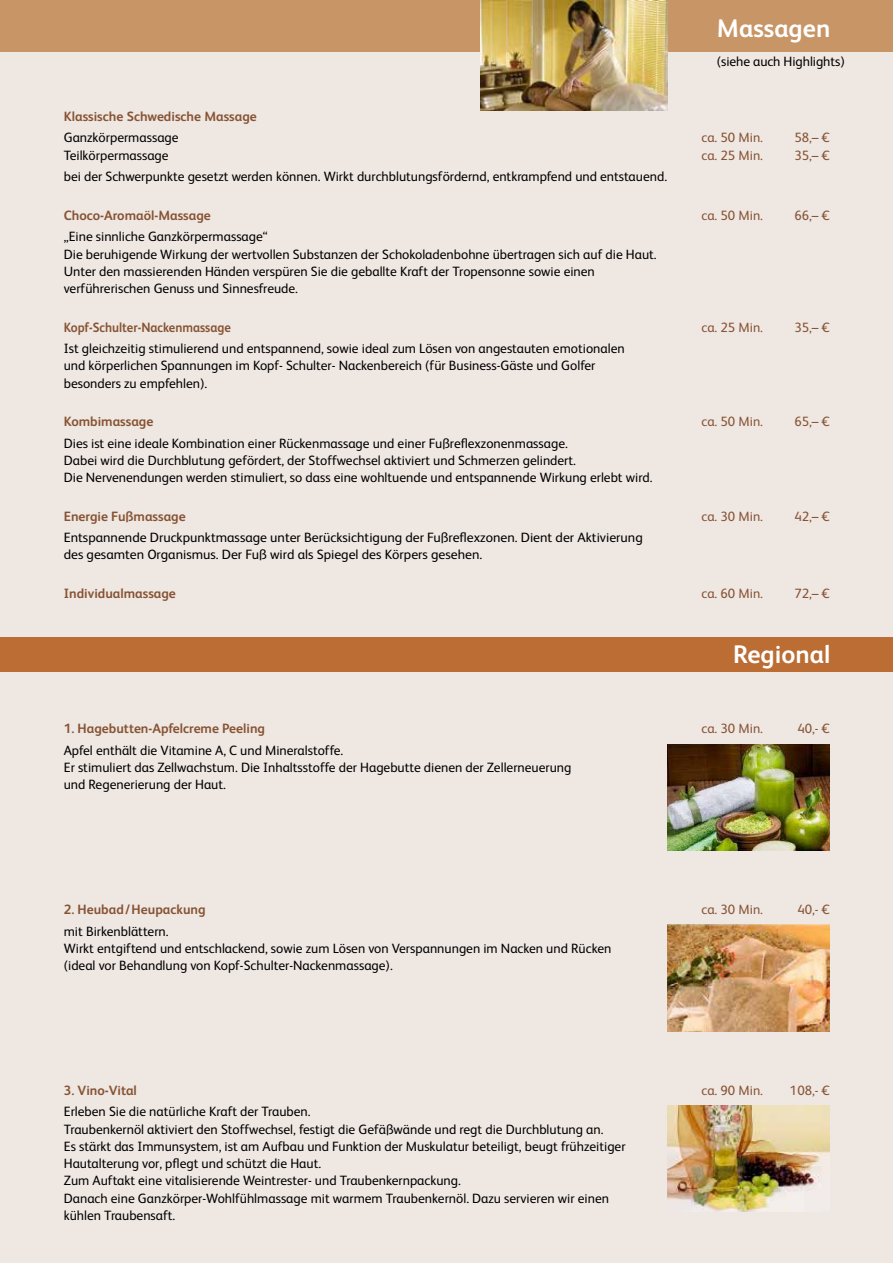
<style>
.page{position:relative;width:893px;height:1263px;background:#efe7e2}
.page>*{position:absolute;margin:0;border:0;box-sizing:border-box;transform-origin:0 0}
.t1{font:700 25.5px "FS Albert";color:#fff}
.t2{font:13.5px/17.2px "FS Albert";color:#000}
.t3{font:700 13.5px "FS Albert";color:#865333}
.t4{font:13.5px "FS Albert";color:#865333}
.t5{font:700 13.5px "FS Albert";color:#865333;scale:.93 1}
</style>
<div class="page">
<div style="left:668px;top:0;width:225px;height:51px;background:#c89566"></div>
<div style="left:0;top:638px;width:893px;height:34px;background:#bb6d33"></div>
<div style="left:0;top:0;width:480px;height:51px;background:#c89566"></div>
<img style="left:668px;top:744px;width:161px;height:106px">
<img style="left:668px;top:925px;width:161px;height:106px">
<img style="left:668px;top:1106px;width:161px;height:106px">
<img style="left:480px;top:0;width:188px;height:111px">
<h1 class="t1" style="left:717px;top:11px;width:115px">Massagen</h1>
<p class="t2" style="left:717px;top:52px;width:129px">(siehe auch Highlights)</p>
<p class="t3" style="left:64px;top:107px;width:195px">Klassische Schwedische Massage</p>
<p class="t2" style="left:64px;top:129px;width:116px">Ganzkörpermassage</p>
<p class="t4" style="left:702px;top:129px;width:63px">ca. 50 Min.</p>
<p class="t4" style="left:794px;top:129px;width:36px">58,– €</p>
<p class="t2" style="left:64px;top:146px;width:106px">Teilkörpermassage</p>
<p class="t4" style="left:702px;top:146px;width:63px">ca. 25 Min.</p>
<p class="t4" style="left:794px;top:146px;width:36px">35,– €</p>
<p class="t2" style="left:64px;top:167px;width:605px">bei der Schwerpunkte gesetzt werden können. Wirkt durchblutungsfördernd, entkrampfend und entstauend.</p>
<p class="t3" style="left:64px;top:206px;width:149px">Choco-Aromaöl-Massage</p>
<p class="t4" style="left:702px;top:206px;width:63px">ca. 50 Min.</p>
<p class="t4" style="left:794px;top:206px;width:36px">66,– €</p>
<p class="t2" style="left:64px;top:227px;width:594px">„Eine sinnliche Ganzkörpermassage“<br>Die beruhigende Wirkung der wertvollen Substanzen der Schokoladenbohne übertragen sich auf die Haut.<br>Unter den massierenden Händen verspüren Sie die geballte Kraft der Tropensonne sowie einen verführerischen Genuss und Sinnesfreude.</p>
<p class="t5" style="left:64px;top:318px;width:181px">Kopf-Schulter-Nackenmassage</p>
<p class="t4" style="left:702px;top:318px;width:63px">ca. 25 Min.</p>
<p class="t4" style="left:794px;top:318px;width:36px">35,– €</p>
<p class="t2" style="left:64px;top:339px;width:562px">Ist gleichzeitig stimulierend und entspannend, sowie ideal zum Lösen von angestauten emotionalen und körperlichen Spannungen im Kopf- Schulter- Nackenbereich (für Business-Gäste und Golfer besonders zu empfehlen).</p>
<p class="t3" style="left:64px;top:412px;width:91px">Kombimassage</p>
<p class="t4" style="left:702px;top:412px;width:63px">ca. 50 Min.</p>
<p class="t4" style="left:794px;top:412px;width:36px">65,– €</p>
<p class="t2" style="left:64px;top:434px;width:590px">Dies ist eine ideale Kombination einer Rückenmassage und einer Fußreflexzonenmassage.<br>Dabei wird die Durchblutung gefördert, der Stoffwechsel aktiviert und Schmerzen gelindert.<br>Die Nervenendungen werden stimuliert, so dass eine wohltuende und entspannende Wirkung erlebt wird.</p>
<p class="t3" style="left:64px;top:507px;width:123px">Energie Fußmassage</p>
<p class="t4" style="left:702px;top:507px;width:63px">ca. 30 Min.</p>
<p class="t4" style="left:794px;top:507px;width:36px">42,– €</p>
<p class="t2" style="left:64px;top:528px;width:580px">Entspannende Druckpunktmassage unter Berücksichtigung der Fußreflexzonen. Dient der Aktivierung des gesamten Organismus. Der Fuß wird als Spiegel des Körpers gesehen.</p>
<p class="t3" style="left:64px;top:584px;width:114px">Individualmassage</p>
<p class="t4" style="left:702px;top:584px;width:63px">ca. 60 Min.</p>
<p class="t4" style="left:794px;top:584px;width:36px">72,– €</p>
<h1 class="t1" style="left:733px;top:637px;width:99px">Regional</h1>
<p class="t3" style="left:64px;top:719px;width:203px">1. Hagebutten-Apfelcreme Peeling</p>
<p class="t4" style="left:702px;top:720px;width:63px">ca. 30 Min.</p>
<p class="t4" style="left:797px;top:720px;width:33px">40,- €</p>
<p class="t2" style="left:64px;top:741px;width:509px">Apfel enthält die Vitamine A, C und Mineralstoffe.<br>Er stimuliert das Zellwachstum. Die Inhaltsstoffe der Hagebutte dienen der Zellerneuerung und Regenerierung der Haut.</p>
<p class="t3" style="left:64px;top:900px;width:143px">2. Heubad/Heupackung</p>
<p class="t4" style="left:702px;top:900px;width:63px">ca. 30 Min.</p>
<p class="t4" style="left:797px;top:900px;width:33px">40,- €</p>
<p class="t2" style="left:64px;top:922px;width:549px">mit Birkenblättern.<br>Wirkt entgiftend und entschlackend, sowie zum Lösen von Verspannungen im Nacken und Rücken (ideal vor Behandlung von Kopf-Schulter-Nackenmassage).</p>
<p class="t3" style="left:64px;top:1081px;width:75px">3. Vino-Vital</p>
<p class="t4" style="left:702px;top:1081px;width:63px">ca. 90 Min.</p>
<p class="t4" style="left:790px;top:1081px;width:41px">108,- €</p>
<p class="t2" style="left:64px;top:1102px;width:563px">Erleben Sie die natürliche Kraft der Trauben.<br>Traubenkernöl aktiviert den Stoffwechsel, festigt die Gefäßwände und regt die Durchblutung an.<br>Es stärkt das Immunsystem, ist am Aufbau und Funktion der Muskulatur beteiligt, beugt frühzeitiger Hautalterung vor, pflegt und schützt die Haut.<br>Zum Auftakt eine vitalisierende Weintrester- und Traubenkernpackung.<br>Danach eine Ganzkörper-Wohlfühlmassage mit warmem Traubenkernöl. Dazu servieren wir einen kühlen Traubensaft.</p>
</div>
